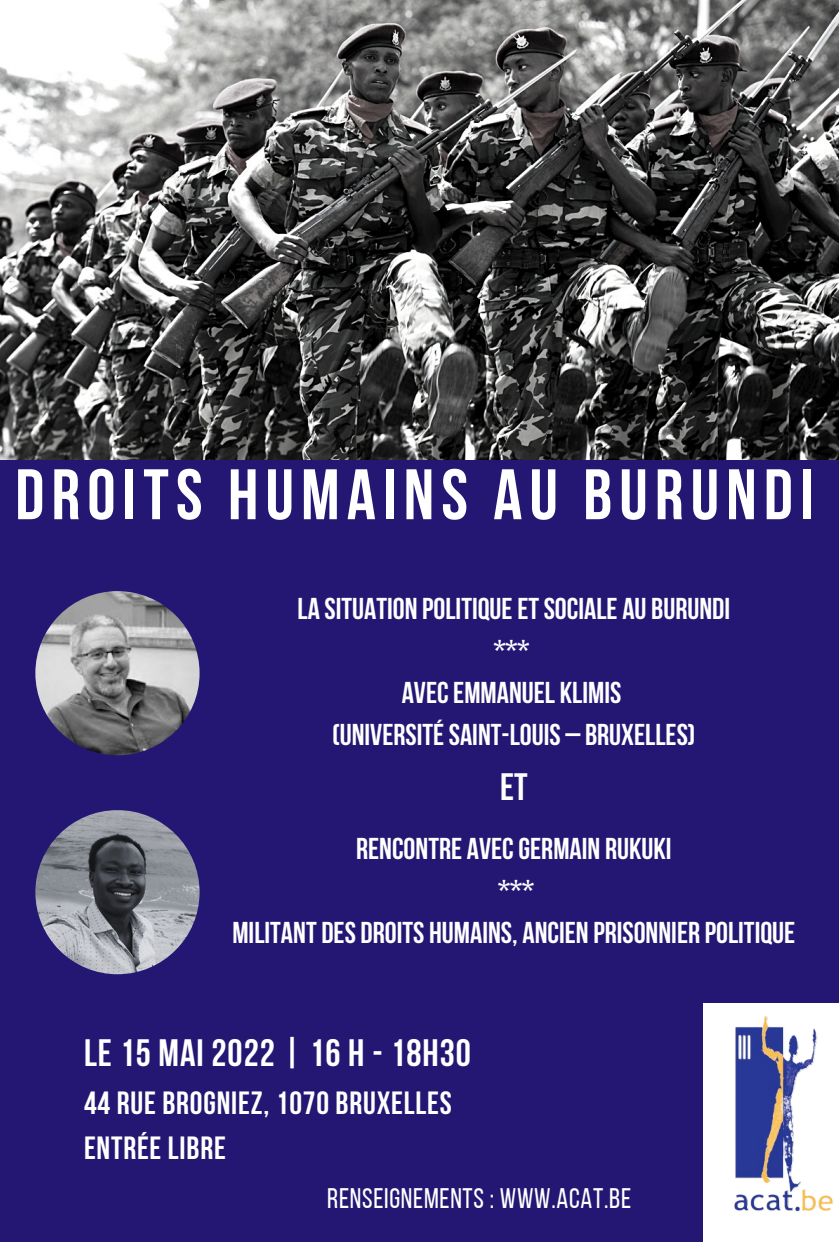
<style>
.page{position:relative;width:839px;height:1242px;background:#fff}
.page>*{position:absolute;margin:0;border:0;box-sizing:border-box;transform-origin:0 0}
.t1{font:700 71.4px "Bebas Neue";letter-spacing:.1em;color:#fff}
.t2{font:700 38px "Bebas Neue";letter-spacing:.025em;color:#fff}
.t3{font:700 32px "Bebas Neue";letter-spacing:.025em;color:#fff}
.t4{font:700 30px "Bebas Neue";color:#fff}
.t5{font:28.2px "Bebas Neue";letter-spacing:.025em;color:#fff}
</style>
<div class="page">
<div style="left:0;top:0;width:838px;height:1242px;background:#241773"></div>
<img style="left:0;top:0;width:838px;height:460px">
<div style="left:703px;top:1004px;width:135px;height:238px;background:#fff"></div>
<img style="left:734px;top:1016px;width:100px;height:196px">
<img style="left:35px;top:591px;width:164px;height:164px;border-radius:50%">
<img style="left:35px;top:810px;width:164px;height:164px;border-radius:50%">
<p class="t1" style="left:15px;top:466px;width:799px">DROITS HUMAINS AU BURUNDI</p>
<p class="t4" style="left:297px;top:597px;width:434px">LA SITUATION POLITIQUE ETSOCIALE AU BURUNDI</p>
<p class="t4" style="left:493px;top:639px;width:37px">***</p>
<p class="t4" style="left:401px;top:681px;width:221px">AVECEMMANUEL KLIMIS</p>
<p class="t4" style="left:332px;top:723px;width:365px">(UNIVERSITÉSAINT-LOUIS – BRUXELLES)</p>
<p class="t2" style="left:500px;top:772px;width:29px">ET</p>
<p class="t4" style="left:356px;top:836px;width:317px">RENCONTRE AVECGERMAIN RUKUKI</p>
<p class="t4" style="left:498px;top:878px;width:37px">***</p>
<p class="t4" style="left:232px;top:920px;width:564px">MILITANT DES DROITS HUMAINS, ANCIEN PRISONNIER POLITIQUE</p>
<p class="t2" style="left:84px;top:1037px;width:388px">LE 15 MAI 2022 | 16 H - 18H30</p>
<p class="t3" style="left:84px;top:1090px;width:369px">44 RUE BROGNIEZ, 1070 BRUXELLES</p>
<p class="t3" style="left:84px;top:1135px;width:143px">ENTRÉE LIBRE</p>
<p class="t5" style="left:327px;top:1187px;width:305px">RENSEIGNEMENTS : WWW.ACAT.BE</p>
</div>
